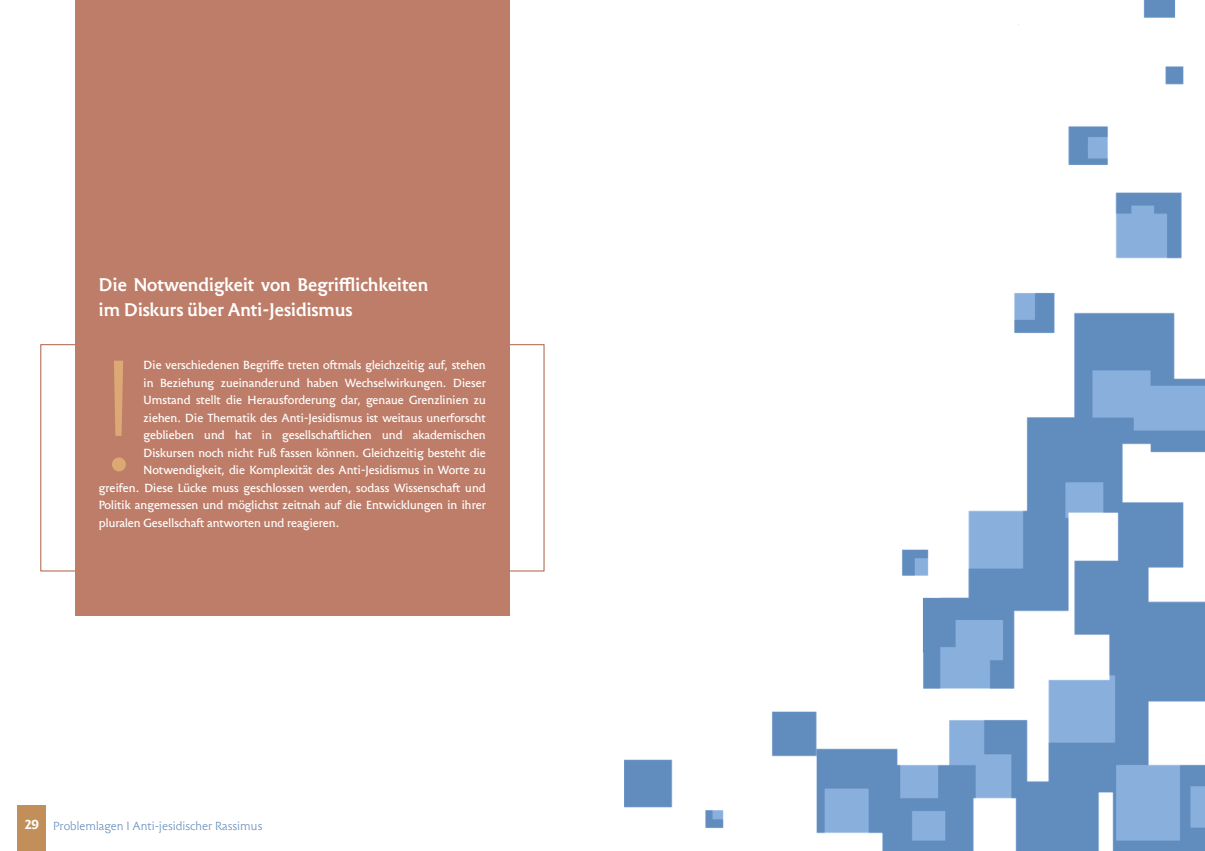
<style>
.page{position:relative;width:1205px;height:851px;background:#fff}
.page>*{position:absolute;margin:0;border:0;box-sizing:border-box;transform-origin:0 0}
.t1{font:200 149.75px "JHA Schrift B";color:#dca975}
.t2{font:600 17.5px/25px "JHA Schrift B";color:#fff}
.t3{font:11.25px "JHA Schrift B";letter-spacing:-.005em;color:#fff}
.t4{font:300 11.25px "JHA Schrift B";color:#618bbc}
.s1{font-weight:700;font-size:12.5px;color:#fff}
</style>
<div class="page">
<div style="left:18px;top:804px;width:28px;height:46px;background:#c28f5a"></div>
<div style="left:75px;top:0;width:434px;height:615px;background:#be7d68"></div>
<div style="left:40px;top:344px;width:505px;height:227px;border:1px solid #be7d68"></div>
<img style="left:625px;top:0;width:580px;height:850px">
<h2 class="t2" style="left:99px;top:274px;width:331px">Die Notwendigkeit von Begrifflichkeiten im Diskurs über Anti-Jesidismus</h2>
<p class="t3" style="left:144px;top:361px;width:344px">Die verschiedenen Begriffe treten oftmals gleichzeitig auf, stehen</p>
<p class="t3" style="left:144px;top:378px;width:344px">in Beziehung zueinanderund haben Wechselwirkungen. Dieser</p>
<p class="t3" style="left:144px;top:396px;width:344px">Umstand stellt die Herausforderung dar, genaue Grenzlinien zu</p>
<p class="t3" style="left:144px;top:413px;width:344px">ziehen. Die Thematik des Anti-Jesidismus ist weitaus unerforscht</p>
<p class="t3" style="left:144px;top:431px;width:344px">geblieben und hat in gesellschaftlichen und akademischen</p>
<p class="t3" style="left:144px;top:448px;width:344px">Diskursen noch nicht Fuß fassen können. Gleichzeitig besteht die</p>
<p class="t3" style="left:144px;top:466px;width:344px">Notwendigkeit, die Komplexität des Anti-Jesidismus in Worte zu</p>
<p class="t3" style="left:99px;top:483px;width:388px">greifen. Diese Lücke muss geschlossen werden, sodass Wissenschaft und</p>
<p class="t3" style="left:99px;top:501px;width:388px">Politik angemessen und möglichst zeitnah auf die Entwicklungen in ihrer</p>
<p class="t3" style="left:99px;top:518px;width:242px">pluralen Gesellschaft antworten und reagieren.</p>
<h1 class="t1" style="left:98px;top:357px;width:49px">!</h1>
<p class="t4" style="left:25px;top:821px;width:239px"><span class="s1">29</span> Problemlagen I Anti-jesidischer Rassimus</p>
</div>
